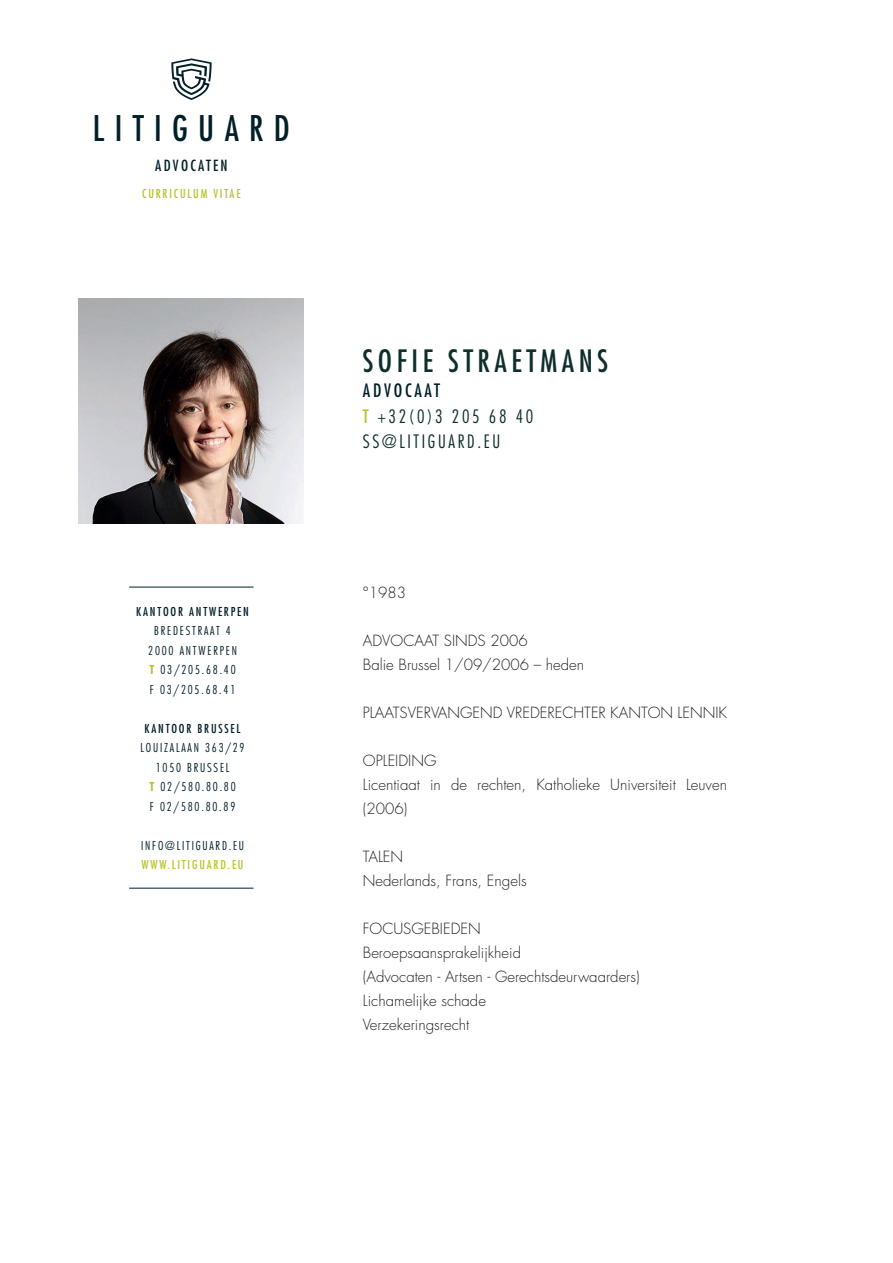
<style>
.page{position:relative;width:893px;height:1263px;background:#fff}
.page>*{position:absolute;margin:0;border:0;box-sizing:border-box;transform-origin:0 0}
.t1{font:condensed 34.5px "Futura";letter-spacing:.3em;color:#001f28}
.t2{font:condensed 30px "Futura";letter-spacing:.15em;color:#0e2e2b}
.t3{font:300 condensed 18px/25.5px "Futura";letter-spacing:.15em;color:#0e2e2b}
.t4{font:300 15px/24px "Futura";color:#231f20}
.t5{font:condensed 15px "Futura";letter-spacing:.15em;color:#001f28}
.t6{font:300 condensed 12px/19.5px "Futura";letter-spacing:.15em;color:#001f28;text-align:center}
.t7{font:condensed 12px "Futura";letter-spacing:.15em;color:#b9c22d}
.t8{font:condensed 12px "Futura";letter-spacing:.15em;color:#001f28}
.s1{font-weight:700;color:#b9c22d}
.s2{font-weight:400;color:#001f28}
.s3{font-weight:400;color:#b9c22d}
</style>
<div class="page">
<hr style="left:129px;top:587px;width:125px;height:1px;background:#001f28">
<hr style="left:129px;top:888px;width:125px;height:1px;background:#001f28">
<svg style="left:171px;top:58px;width:41px;height:42px"></svg>
<img style="left:79px;top:299px;width:225px;height:224px">
<h1 class="t1" style="left:93px;top:107px;width:199px">LITIGUARD</h1>
<p class="t5" style="left:155px;top:156px;width:74px">ADVOCATEN</p>
<p class="t7" style="left:142px;top:186px;width:100px">CURRICULUM VITAE</p>
<p class="t8" style="left:136px;top:604px;width:114px">KANTOOR ANTWERPEN</p>
<p class="t6" style="left:148px;top:621px;width:90px">BREDESTRAAT 4<br>2000 ANTWERPEN<br><span class="s1">T</span> 03/205.68.40<br>F 03/205.68.41</p>
<p class="t8" style="left:145px;top:721px;width:97px">KANTOOR BRUSSEL</p>
<p class="t6" style="left:141px;top:738px;width:106px">LOUIZALAAN 363/29<br>1050 BRUSSEL<br><span class="s1">T</span> 02/580.80.80<br>F 02/580.80.89</p>
<p class="t6" style="left:141px;top:835px;width:104px">INFO@LITIGUARD.EU</p>
<p class="t7" style="left:142px;top:857px;width:103px">WWW.LITIGUARD.EU</p>
<h2 class="t2" style="left:363px;top:342px;width:247px">SOFIE STRAETMANS</h2>
<p class="t3" style="left:363px;top:378px;width:172px"><span class="s2">ADVOCAAT<br></span><span class="s3">T</span> +32(0)3 205 68 40<br>SS@LITIGUARD.EU</p>
<p class="t4" style="left:363px;top:581px;width:45px">°1983</p>
<p class="t4" style="left:363px;top:629px;width:223px">ADVOCAAT SINDS 2006<br>Balie Brussel 1/09/2006 – heden</p>
<p class="t4" style="left:363px;top:701px;width:366px">PLAATSVERVANGEND VREDERECHTER KANTON LENNIK</p>
<p class="t4" style="left:363px;top:749px;width:366px">OPLEIDING<br>Licentiaat in de rechten, Katholieke Universiteit Leuven (2006)</p>
<p class="t4" style="left:363px;top:845px;width:165px">TALEN<br>Nederlands, Frans, Engels</p>
<p class="t4" style="left:363px;top:917px;width:278px">FOCUSGEBIEDEN<br>Beroepsaansprakelijkheid<br>(Advocaten - Artsen - Gerechtsdeurwaarders)<br>Lichamelijke schade<br>Verzekeringsrecht</p>
</div>
